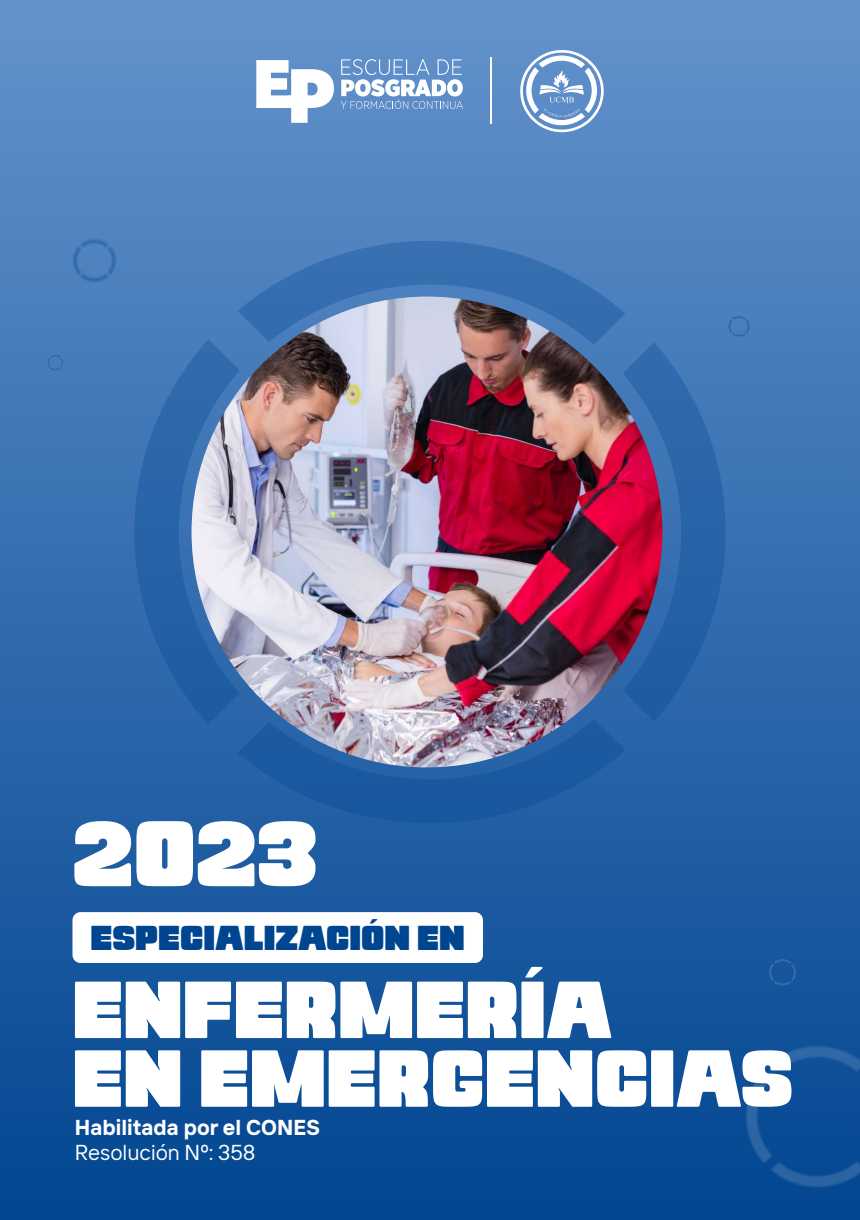
<style>
.page{position:relative;width:860px;height:1220px;background:#fff}
.page>*{position:absolute;margin:0;border:0;box-sizing:border-box;transform-origin:0 0}
.t1{font:96.2px "Tahura";color:#fff}
.t2{font:83.4px/68.7px "Tahura";color:#fff}
.t3{font:36px "Tahura";color:#004590}
.t4{font:700 21.5px "TT Interfaces";color:#fff}
.t5{font:21.5px "TT Interfaces";color:#fff}
</style>
<div class="page">
<div style="left:0;top:0;width:860px;height:1220px;background:linear-gradient(to bottom,#6492cc,#024691)"></div>
<div style="left:37px;top:204px;width:114px;height:113px;background:#4f82bf"></div>
<svg style="left:134px;top:241px;width:615px;height:582px;background:#326cad"></svg>
<svg style="left:48px;top:355px;width:15px;height:15px"></svg>
<svg style="left:769px;top:959px;width:27px;height:26px"></svg>
<img style="left:711px;top:1011px;width:149px;height:209px">
<svg style="left:256px;top:60px;width:78px;height:63px"></svg>
<div style="left:288px;top:95px;width:21px;height:13px;background:#fff"></div>
<svg style="left:341px;top:59px;width:122px;height:50px"></svg>
<hr style="left:491px;top:57px;width:1px;height:67px;background:#fff">
<svg style="left:520px;top:50px;width:84px;height:82px"></svg>
<div style="left:72px;top:912px;width:411px;height:51px;background:#fff;border-radius:8px"></div>
<img style="left:192px;top:297px;width:470px;height:470px;border-radius:235px">
<p class="t1" style="left:72px;top:795px;width:247px">2023</p>
<p class="t3" style="left:91px;top:916px;width:376px">ESPECIALIZACIÓN EN</p>
<p class="t2" style="left:72px;top:975px;width:722px">ENFERMERÍA<br>EN EMERGENCIAS</p>
<p class="t4" style="left:75px;top:1114px;width:246px">Habilitada por el CONES</p>
<p class="t5" style="left:75px;top:1139px;width:182px">Resolución Nº: 358</p>
</div>
